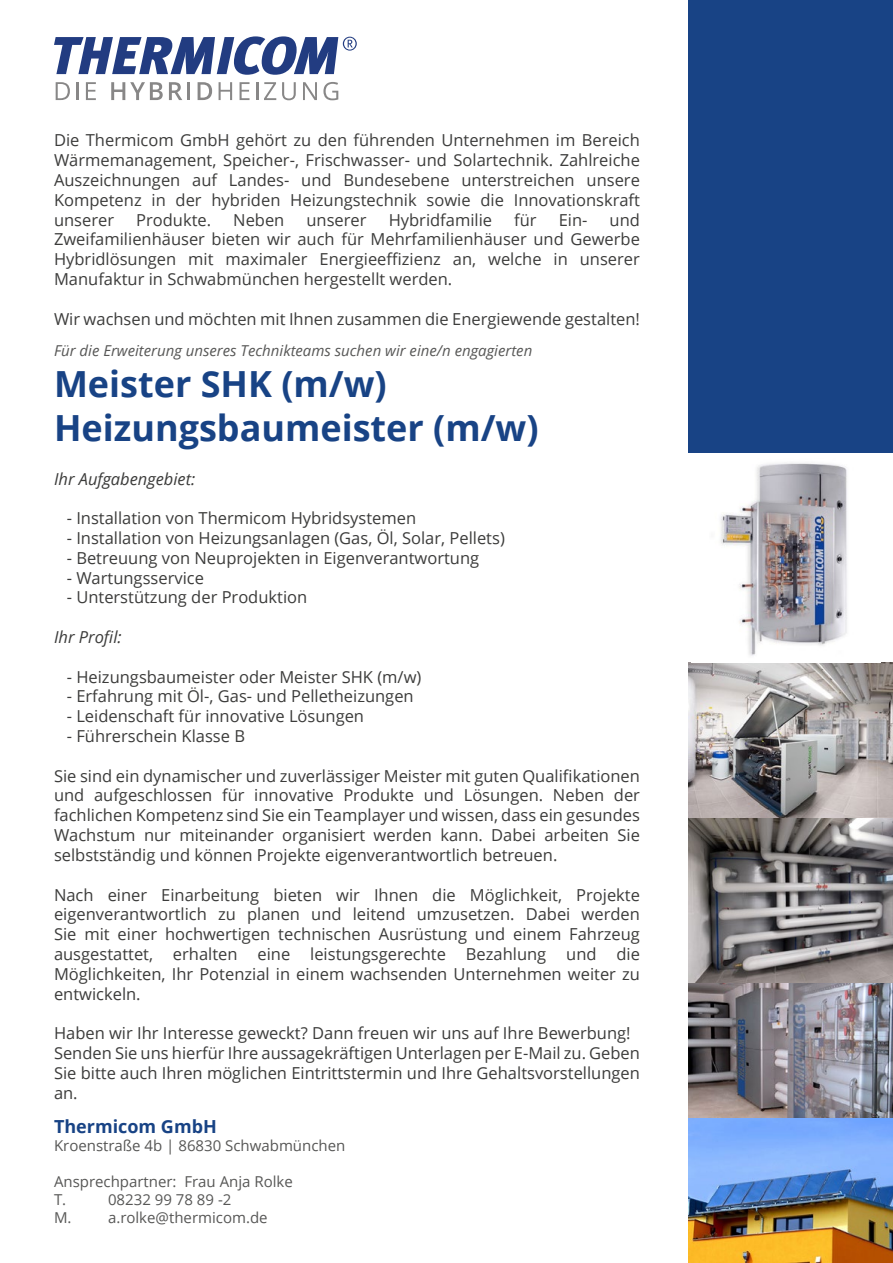
<style>
.page{position:relative;width:893px;height:1263px;background:#fff}
.page>*{position:absolute;margin:0;border:0;box-sizing:border-box;transform-origin:0 0}
.t1{font:700 36px/43.2px "Open Sans";color:#184385}
.t2{font:700 18px "Open Sans";color:#184385}
.t3{font:16.5px/19.8px "Open Sans";color:#3c3c3b;text-align:justify}
.t4{font:italic 16.5px "Open Sans";color:#3c3c3b}
.t5{font:15px/18px "Open Sans";color:#575756}
.t6{font:italic 15px "Open Sans";color:#575756}
</style>
<div class="page">
<div style="left:689px;top:0;width:204px;height:1263px;background:#184385"></div>
<img style="left:689px;top:662px;width:204px;height:601px">
<svg style="left:54px;top:36px;width:303px;height:39px"></svg>
<svg style="left:56px;top:82px;width:14px;height:18px"></svg>
<svg style="left:76px;top:82px;width:2px;height:18px"></svg>
<svg style="left:86px;top:82px;width:10px;height:18px"></svg>
<svg style="left:111px;top:82px;width:52px;height:18px"></svg>
<svg style="left:169px;top:82px;width:13px;height:18px"></svg>
<hr style="left:187px;top:82px;width:3px;height:18px;background:#888787">
<svg style="left:198px;top:82px;width:14px;height:18px"></svg>
<svg style="left:219px;top:82px;width:13px;height:18px"></svg>
<svg style="left:240px;top:82px;width:9px;height:18px"></svg>
<svg style="left:256px;top:82px;width:2px;height:18px"></svg>
<svg style="left:264px;top:82px;width:12px;height:18px"></svg>
<svg style="left:282px;top:82px;width:14px;height:18px"></svg>
<svg style="left:303px;top:82px;width:14px;height:18px"></svg>
<svg style="left:323px;top:82px;width:15px;height:18px"></svg>
<div style="left:687px;top:454px;width:206px;height:208px;background:#fff"></div>
<img style="left:720px;top:463px;width:127px;height:193px">
<p class="t3" style="left:54px;top:130px;width:587px">Die Thermicom GmbH gehört zu den führenden Unternehmen im Bereich Wärmemanagement, Speicher-, Frischwasser- und Solartechnik. Zahlreiche Auszeichnungen auf Landes- und Bundesebene unterstreichen unsere Kompetenz in der hybriden Heizungstechnik sowie die Innovationskraft unserer</p>
<p class="t3" style="left:136px;top:209px;width:77px">Produkte.</p>
<p class="t3" style="left:233px;top:209px;width:53px">Neben</p>
<p class="t3" style="left:306px;top:209px;width:62px">unserer</p>
<p class="t3" style="left:389px;top:209px;width:105px">Hybridfamilie</p>
<p class="t3" style="left:514px;top:209px;width:24px">für</p>
<p class="t3" style="left:559px;top:209px;width:30px">Ein-</p>
<p class="t3" style="left:54px;top:209px;width:587px;text-indent:556px">und Zweifamilienhäuser bieten wir auch für Mehrfamilienhäuser und Gewerbe Hybridlösungen mit maximaler Energieeffizienz an, welche in unserer Manufaktur in Schwabmünchen hergestellt werden.</p>
<p class="t3" style="left:54px;top:308px;width:587px">Wir wachsen und möchten mit Ihnen zusammen die Energiewende gestalten!</p>
<p class="t6" style="left:54px;top:340px;width:480px">Für die Erweiterung unseres Technikteams suchen wir eine/n engagierten</p>
<h1 class="t1" style="left:54px;top:362px;width:486px">Meister SHK (m/w)<br>Heizungsbaumeister (m/w)</h1>
<p class="t4" style="left:54px;top:467px;width:143px">Ihr Aufgabengebiet:</p>
<p class="t3" style="left:67px;top:508px;width:351px">- Installation von Thermicom Hybridsystemen</p>
<p class="t3" style="left:67px;top:528px;width:440px">- Installation von Heizungsanlagen (Gas, Öl, Solar, Pellets)</p>
<p class="t3" style="left:67px;top:547px;width:414px">- Betreuung von Neuprojekten in Eigenverantwortung</p>
<p class="t3" style="left:67px;top:567px;width:139px">- Wartungsservice</p>
<p class="t3" style="left:67px;top:587px;width:242px">- Unterstützung der Produktion</p>
<p class="t4" style="left:54px;top:626px;width:69px">Ihr Profil:</p>
<p class="t3" style="left:67px;top:666px;width:356px">- Heizungsbaumeister oder Meister SHK (m/w)</p>
<p class="t3" style="left:67px;top:686px;width:348px">- Erfahrung mit Öl-, Gas- und Pelletheizungen</p>
<p class="t3" style="left:67px;top:706px;width:299px">- Leidenschaft für innovative Lösungen</p>
<p class="t3" style="left:67px;top:726px;width:180px">- Führerschein Klasse B</p>
<p class="t3" style="left:54px;top:765px;width:587px">Sie sind ein dynamischer und zuverlässiger Meister mit guten Qualifikationen und aufgeschlossen für innovative Produkte und Lösungen. Neben der fachlichen Kompetenz sind Sie ein Teamplayer und wissen, dass ein gesundes Wachstum nur miteinander organisiert werden kann. Dabei arbeiten Sie selbstständig und können Projekte eigenverantwortlich betreuen.</p>
<p class="t3" style="left:54px;top:884px;width:587px">Nach einer Einarbeitung bieten wir Ihnen die Möglichkeit, Projekte eigenverantwortlich zu planen und leitend umzusetzen. Dabei werden Sie mit einer hochwertigen technischen Ausrüstung und einem Fahrzeug ausgestattet, erhalten eine leistungsgerechte Bezahlung und die Möglichkeiten, Ihr Potenzial in einem wachsenden Unternehmen weiter zu entwickeln.</p>
<p class="t3" style="left:54px;top:1023px;width:587px;text-align:left">Haben wir Ihr Interesse geweckt? Dann freuen wir uns auf Ihre Bewerbung!<br>Senden Sie uns hierfür Ihre aussagekräftigen Unterlagen per E-Mail zu. Geben Sie bitte auch Ihren möglichen Eintrittstermin und Ihre Gehaltsvorstellungen an.</p>
<p class="t2" style="left:54px;top:1114px;width:164px">Thermicom GmbH</p>
<p class="t5" style="left:54px;top:1137px;width:293px">Kroenstraße 4b | 86830 Schwabmünchen</p>
<p class="t5" style="left:54px;top:1173px;width:240px">Ansprechpartner: Frau Anja Rolke<br>T.</p>
<p class="t5" style="left:108px;top:1191px;width:125px">08232 99 78 89 -2</p>
<p class="t5" style="left:54px;top:1209px;width:19px">M.</p>
<p class="t5" style="left:108px;top:1209px;width:161px">a.rolke@thermicom.de</p>
</div>
